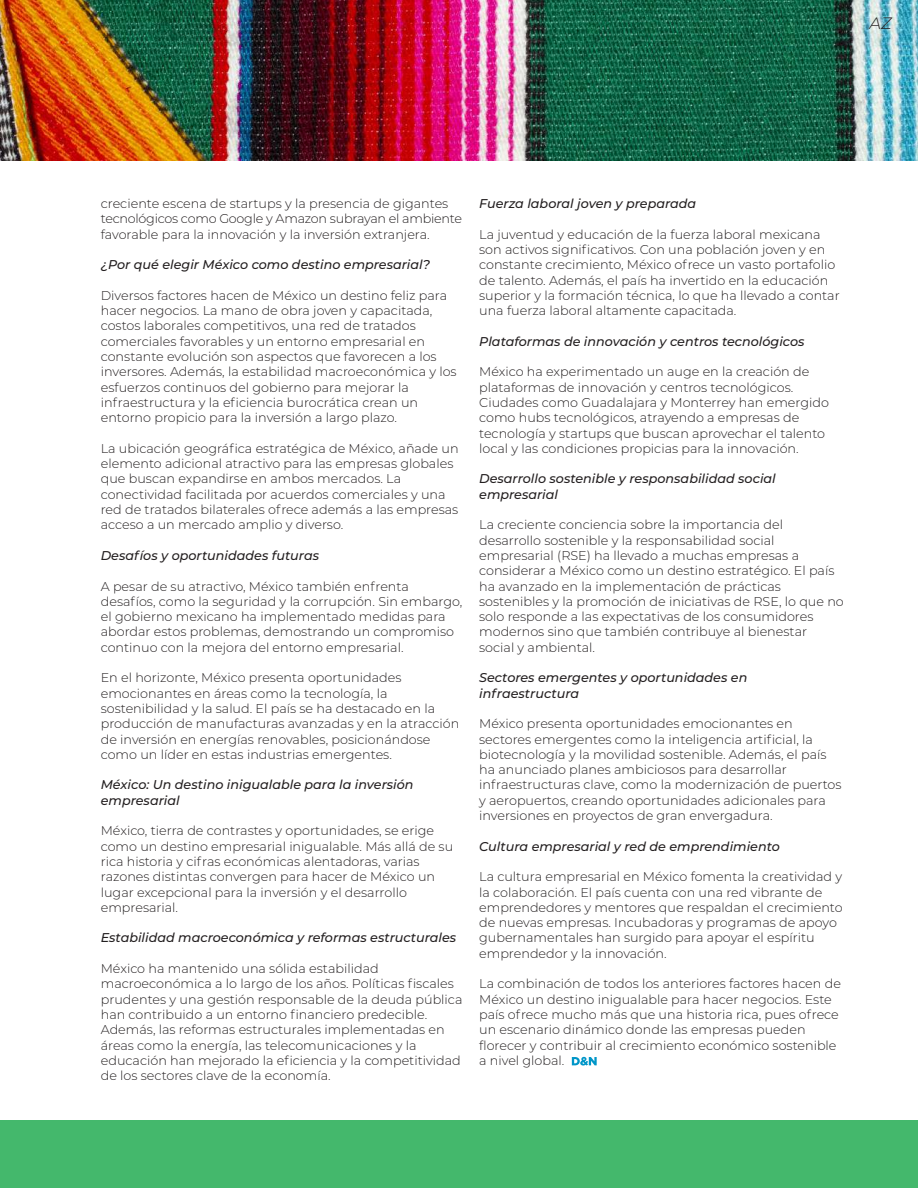
<style>
.page{position:relative;width:918px;height:1188px;background:#fff}
.page>*{position:absolute;margin:0;border:0;box-sizing:border-box;transform-origin:0 0}
.t1{font:italic 300 16.5px "Montserrat";color:#231f20}
.t2{font:300 12.75px/15.3px "Montserrat";color:#231f20}
.t3{font:italic 500 12.75px/15.3px "Montserrat";color:#231f20}
</style>
<div class="page">
<svg style="left:572px;top:1057px;width:25px;height:9px"></svg>
<img style="left:0;top:0;width:918px;height:161px">
<div style="left:0;top:1120px;width:918px;height:68px;background:#44b86c"></div>
<hr style="left:0;top:1145px;width:97px;height:1px;background:#61747e">
<p class="t1" style="left:869px;top:12px;width:24px">AZ</p>
<p class="t2" style="left:101px;top:195px;width:363px">creciente escena de startups y la presencia de gigantes tecnológicos como Google y Amazon subrayan el ambiente favorable para la innovación y la inversión extranjera.</p>
<p class="t3" style="left:101px;top:257px;width:331px">¿Por qué elegir México como destino empresarial?</p>
<p class="t2" style="left:101px;top:287px;width:357px">Diversos factores hacen de México un destino feliz para hacer negocios. La mano de obra joven y capacitada, costos laborales competitivos, una red de tratados comerciales favorables y un entorno empresarial en constante evolución son aspectos que favorecen a los inversores. Además, la estabilidad macroeconómica y los esfuerzos continuos del gobierno para mejorar la infraestructura y la eficiencia burocrática crean un entorno propicio para la inversión a largo plazo.</p>
<p class="t2" style="left:101px;top:440px;width:359px">La ubicación geográfica estratégica de México, añade un elemento adicional atractivo para las empresas globales que buscan expandirse en ambos mercados. La conectividad facilitada por acuerdos comerciales y una red de tratados bilaterales ofrece además a las empresas acceso a un mercado amplio y diverso.</p>
<p class="t3" style="left:101px;top:547px;width:220px">Desafíos y oportunidades futuras</p>
<p class="t2" style="left:101px;top:578px;width:363px">A pesar de su atractivo, México también enfrenta desafíos, como la seguridad y la corrupción. Sin embargo, el gobierno mexicano ha implementado medidas para abordar estos problemas, demostrando un compromiso continuo con la mejora del entorno empresarial.</p>
<p class="t2" style="left:101px;top:670px;width:360px">En el horizonte, México presenta oportunidades emocionantes en áreas como la tecnología, la sostenibilidad y la salud. El país se ha destacado en la producción de manufacturas avanzadas y en la atracción de inversión en energías renovables, posicionándose como un líder en estas industrias emergentes.</p>
<p class="t3" style="left:101px;top:777px;width:314px">México: Un destino inigualable para la inversión empresarial</p>
<p class="t2" style="left:101px;top:823px;width:354px">México, tierra de contrastes y oportunidades, se erige como un destino empresarial inigualable. Más allá de su rica historia y cifras económicas alentadoras, varias razones distintas convergen para hacer de México un lugar excepcional para la inversión y el desarrollo empresarial.</p>
<p class="t3" style="left:101px;top:930px;width:357px">Estabilidad macroeconómica y reformas estructurales</p>
<p class="t2" style="left:101px;top:960px;width:363px">México ha mantenido una sólida estabilidad macroeconómica a lo largo de los años. Políticas fiscales prudentes y una gestión responsable de la deuda pública han contribuido a un entorno financiero predecible.<br>Además, las reformas estructurales implementadas en áreas como la energía, las telecomunicaciones y la educación han mejorado la eficiencia y la competitividad de los sectores clave de la economía.</p>
<p class="t3" style="left:479px;top:195px;width:219px">Fuerza laboral joven y preparada</p>
<p class="t2" style="left:479px;top:226px;width:362px">La juventud y educación de la fuerza laboral mexicana son activos significativos. Con una población joven y en constante crecimiento, México ofrece un vasto portafolio de talento. Además, el país ha invertido en la educación superior y la formación técnica, lo que ha llevado a contar una fuerza laboral altamente capacitada.</p>
<p class="t3" style="left:479px;top:333px;width:327px">Plataformas de innovación y centros tecnológicos</p>
<p class="t2" style="left:479px;top:364px;width:351px">México ha experimentado un auge en la creación de plataformas de innovación y centros tecnológicos.<br>Ciudades como Guadalajara y Monterrey han emergido como hubs tecnológicos, atrayendo a empresas de tecnología y startups que buscan aprovechar el talento local y las condiciones propicias para la innovación.</p>
<p class="t3" style="left:479px;top:471px;width:298px">Desarrollo sostenible y responsabilidad social empresarial</p>
<p class="t2" style="left:479px;top:517px;width:366px">La creciente conciencia sobre la importancia del desarrollo sostenible y la responsabilidad social empresarial (RSE) ha llevado a muchas empresas a considerar a México como un destino estratégico. El país ha avanzado en la implementación de prácticas sostenibles y la promoción de iniciativas de RSE, lo que no solo responde a las expectativas de los consumidores modernos sino que también contribuye al bienestar social y ambiental.</p>
<p class="t3" style="left:479px;top:670px;width:270px">Sectores emergentes y oportunidades en infraestructura</p>
<p class="t2" style="left:479px;top:716px;width:364px">México presenta oportunidades emocionantes en sectores emergentes como la inteligencia artificial, la biotecnología y la movilidad sostenible. Además, el país ha anunciado planes ambiciosos para desarrollar infraestructuras clave, como la modernización de puertos y aeropuertos, creando oportunidades adicionales para inversiones en proyectos de gran envergadura.</p>
<p class="t3" style="left:479px;top:838px;width:302px">Cultura empresarial y red de emprendimiento</p>
<p class="t2" style="left:479px;top:869px;width:365px">La cultura empresarial en México fomenta la creatividad y la colaboración. El país cuenta con una red vibrante de emprendedores y mentores que respaldan el crecimiento de nuevas empresas. Incubadoras y programas de apoyo gubernamentales han surgido para apoyar el espíritu emprendedor y la innovación.</p>
<p class="t2" style="left:479px;top:976px;width:363px">La combinación de todos los anteriores factores hacen de México un destino inigualable para hacer negocios. Este país ofrece mucho más que una historia rica, pues ofrece un escenario dinámico donde las empresas pueden florecer y contribuir al crecimiento económico sostenible a nivel global.</p>
</div>
